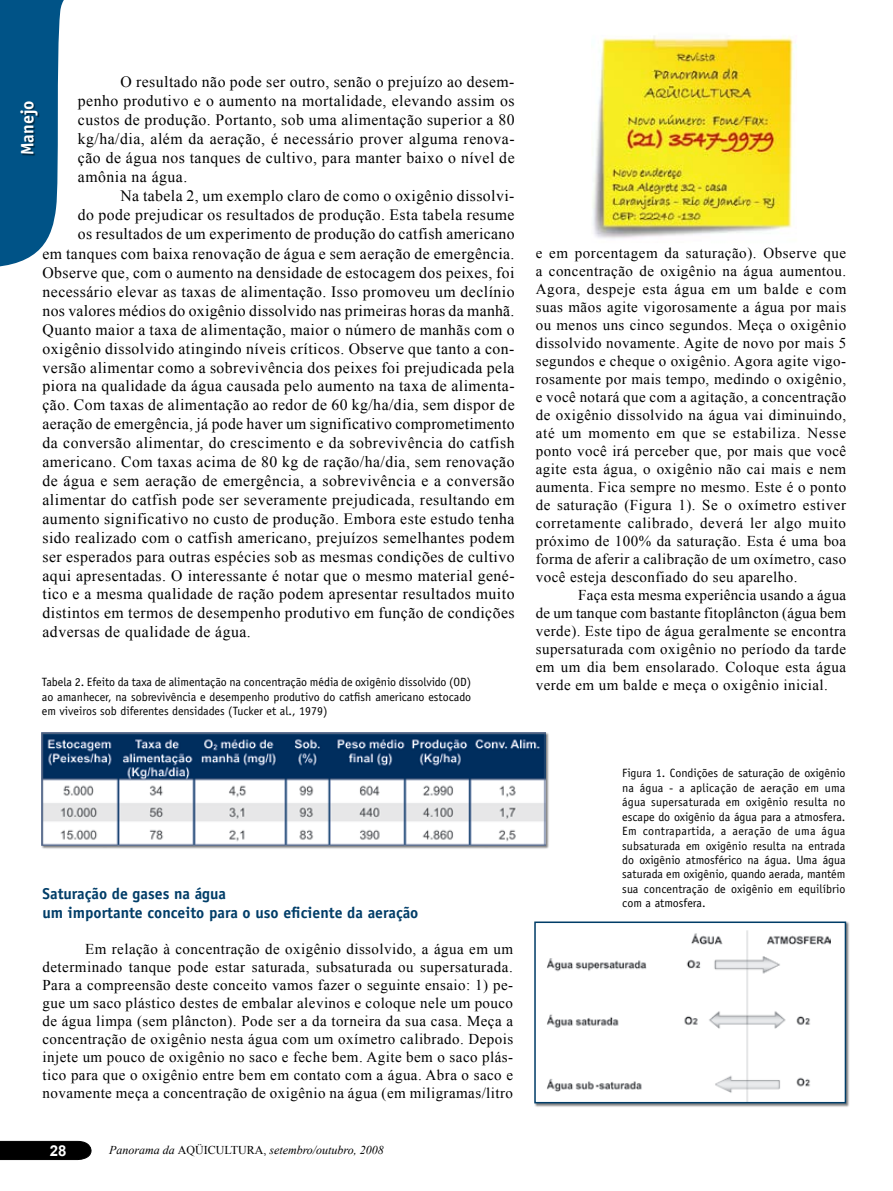
<style>
.page{position:relative;width:893px;height:1191px;background:#fff}
.page>*{position:absolute;margin:0;border:0;box-sizing:border-box;transform-origin:0 0}
.t1{font:700 18px "Officina Sans";color:#fff}
.t2{font:15.75px/18.9px "Times New Roman";letter-spacing:.03em;color:#000;text-align:justify}
.t3{font:700 15.75px/18.9px "Officina Sans";color:#003d68}
.t4{font:15px/18px "Times New Roman";letter-spacing:.03em;color:#000;text-align:justify}
.t5{font:700 15px "Arial";color:#fff}
.t6{font:12px/14.4px "Officina Sans";color:#000;text-align:justify}
.t7{font:italic 12px "Times New Roman";color:#000}
.s1{font-style:normal}
</style>
<div class="page">
<svg style="left:0;top:1140px;width:92px;height:20px"></svg>
<div style="left:41px;top:731px;width:514px;height:124px;background:#000;opacity:.5"></div>
<img style="left:42px;top:732px;width:503px;height:113px">
<div style="left:534px;top:921px;width:322px;height:191px;background:#000;opacity:.5"></div>
<div style="left:535px;top:922px;width:310px;height:180px;background:#fff"></div>
<img style="left:547px;top:930px;width:283px;height:170px">
<div style="left:534px;top:921px;width:312px;height:182px;border:2px solid #003d68"></div>
<img style="left:592px;top:36px;width:205px;height:203px">
<svg style="left:0;top:0;width:64px;height:267px"></svg>
<div style="left:21px;top:102px;width:35px;height:265px;background:#000;opacity:.5"></div>
<p class="t1" style="left:16px;top:155px;width:57px;rotate:-90deg">Manejo</p>
<p class="t2" style="left:78px;top:72px;width:438px;text-indent:43px">O resultado não pode ser outro, senão o prejuízo ao desem&shy;penho produtivo e o aumento na mortalidade, elevando assim os custos de produção. Portanto, sob uma alimentação superior a 80 kg/ha/dia, além da aeração, é necessário prover alguma renova&shy;ção de água nos tanques de cultivo, para manter baixo o nível de amônia na água.</p>
<p class="t2" style="left:78px;top:186px;width:438px;text-indent:43px">Na tabela 2, um exemplo claro de como o oxigênio dissolvi&shy;do pode prejudicar os resultados de produção. Esta tabela resume os resultados de um experimento de produção do catfish americano</p>
<p class="t2" style="left:43px;top:244px;width:474px">em tanques com baixa renovação de água e sem aeração de emergência.<br>Observe que, com o aumento na densidade de estocagem dos peixes, foi necessário elevar as taxas de alimentação. Isso promoveu um declínio nos valores médios do oxigênio dissolvido nas primeiras horas da manhã.<br>Quanto maior a taxa de alimentação, maior o número de manhãs com o oxigênio dissolvido atingindo níveis críticos. Observe que tanto a con&shy;versão alimentar como a sobrevivência dos peixes foi prejudicada pela piora na qualidade da água causada pelo aumento na taxa de alimenta&shy;ção. Com taxas de alimentação ao redor de 60 kg/ha/dia, sem dispor de aeração de emergência, já pode haver um significativo comprometimento da conversão alimentar, do crescimento e da sobrevivência do catfish americano. Com taxas acima de 80 kg de ração/ha/dia, sem renovação de água e sem aeração de emergência, a sobrevivência e a conversão alimentar do catfish pode ser severamente prejudicada, resultando em aumento significativo no custo de produção. Embora este estudo tenha sido realizado com o catfish americano, prejuízos semelhantes podem ser esperados para outras espécies sob as mesmas condições de cultivo aqui apresentadas. O interessante é notar que o mesmo material gené&shy;tico e a mesma qualidade de ração podem apresentar resultados muito distintos em termos de desempenho produtivo em função de condições adversas de qualidade de água.</p>
<p class="t6" style="left:42px;top:675px;width:431px">Tabela 2. Efeito da taxa de alimentação na concentração média de oxigênio dissolvido (OD) ao amanhecer, na sobrevivência e desempenho produtivo do catfish americano estocado em viveiros sob diferentes densidades (Tucker et al., 1979)</p>
<p class="t3" style="left:43px;top:884px;width:377px">Saturação de gases na água<br>um importante conceito para o uso eficiente da aeração</p>
<p class="t4" style="left:43px;top:939px;width:472px;text-indent:43px">Em relação à concentração de oxigênio dissolvido, a água em um determinado tanque pode estar saturada, subsaturada ou supersaturada.<br>Para a compreensão deste conceito vamos fazer o seguinte ensaio: 1) pe&shy;gue um saco plástico destes de embalar alevinos e coloque nele um pouco de água limpa (sem plâncton). Pode ser a da torneira da sua casa. Meça a concentração de oxigênio nesta água com um oxímetro calibrado. Depois injete um pouco de oxigênio no saco e feche bem. Agite bem o saco plás&shy;tico para que o oxigênio entre bem em contato com a água. Abra o saco e novamente meça a concentração de oxigênio na água (em miligramas/litro</p>
<p class="t5" style="left:50px;top:1140px;width:18px">28</p>
<p class="t7" style="left:109px;top:1141px;width:276px">Panorama da <span class="s1">AQÜICULTURA,</span> setembro/outubro, 2008</p>
<p class="t4" style="left:536px;top:244px;width:312px">e em porcentagem da saturação). Observe que a concentração de oxigênio na água aumentou.<br>Agora, despeje esta água em um balde e com suas mãos agite vigorosamente a água por mais ou menos uns cinco segundos. Meça o oxigênio dissolvido novamente. Agite de novo por mais 5 segundos e cheque o oxigênio. Agora agite vigo&shy;rosamente por mais tempo, medindo o oxigênio, e você notará que com a agitação, a concentração de oxigênio dissolvido na água vai diminuindo, até um momento em que se estabiliza. Nesse ponto você irá perceber que, por mais que você agite esta água, o oxigênio não cai mais e nem aumenta. Fica sempre no mesmo. Este é o ponto de saturação (Figura 1). Se o oxímetro estiver corretamente calibrado, deverá ler algo muito próximo de 100% da saturação. Esta é uma boa forma de aferir a calibração de um oxímetro, caso você esteja desconfiado do seu aparelho.</p>
<p class="t4" style="left:536px;top:586px;width:312px;text-indent:43px">Faça esta mesma experiência usando a água de um tanque com bastante fitoplâncton (água bem verde). Este tipo de água geralmente se encontra supersaturada com oxigênio no período da tarde em um dia bem ensolarado. Coloque esta água verde em um balde e meça o oxigênio inicial.</p>
<p class="t6" style="left:622px;top:766px;width:225px">Figura 1. Condições de saturação de oxigênio na água - a aplicação de aeração em uma água supersaturada em oxigênio resulta no escape do oxigênio da água para a atmosfera.<br>Em contrapartida, a aeração de uma água subsaturada em oxigênio resulta na entrada do oxigênio atmosférico na água. Uma água saturada em oxigênio, quando aerada, mantém sua concentração de oxigênio em equilíbrio com a atmosfera.</p>
</div>
